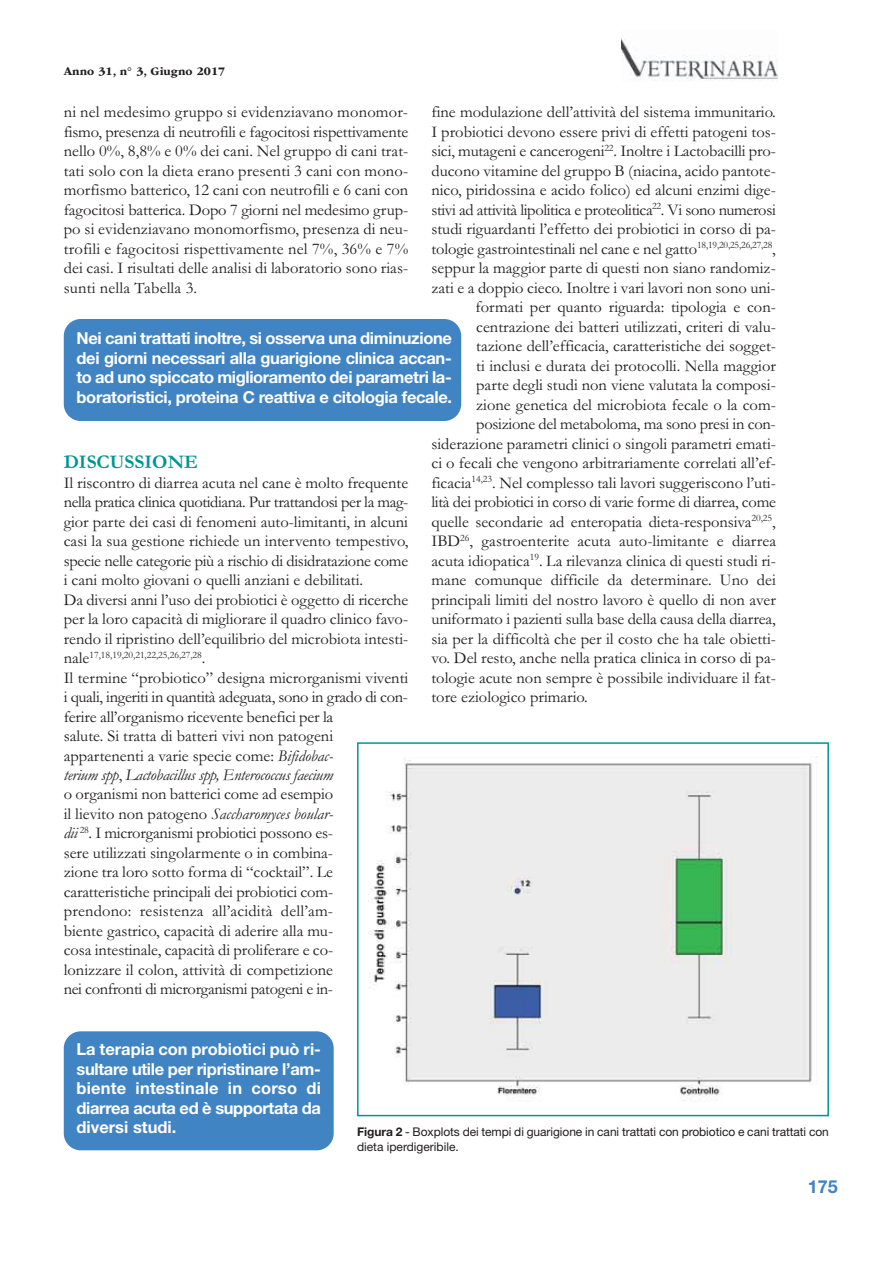
<style>
.page{position:relative;width:893px;height:1263px;background:#fff}
.page>*{position:absolute;margin:0;border:0;box-sizing:border-box;transform-origin:0 0}
.t1{font:700 19.5px "Garamond";color:#009595}
.t2{font:700 18px "Helvetica Neue LT Std";color:#4084c3}
.t3{font:16.5px/19.5px "Garamond";color:#201d1e}
.t4{font:700 16.5px/19.5px "Helvetica Neue LT Std";letter-spacing:-.02em;color:#fff;text-align:justify}
.t5{font:16.5px "Garamond";letter-spacing:-.02em;color:#201d1e}
.t6{font:12px/15px "Helvetica Neue LT Std";letter-spacing:-.005em;color:#201d1e}
.t7{font:700 12px "ITC Garamond Std";color:#201d1e}
.t8{font:9.9px "Garamond";color:#201d1e}
.s1{font-size:16.5px}
.s2{font-style:italic}
.s3{font-weight:700}
</style>
<div class="page">
<img style="left:621px;top:38px;width:156px;height:43px">
<div style="left:64px;top:319px;width:397px;height:102px;background:#4084c3;border-radius:17px"></div>
<img style="left:369px;top:759px;width:443px;height:343px">
<div style="left:357px;top:742px;width:472px;height:374px;border:2px solid #009595"></div>
<div style="left:64px;top:1031px;width:270px;height:119px;background:#4084c3;border-radius:17px"></div>
<p class="t7" style="left:64px;top:66px;width:163px">Anno 31, n° 3, Giugno 2017</p>
<p class="t3" style="left:431px;top:104px;width:346px">fine modulazione dell’attività del sistema immunitario.</p>
<p class="t3" style="left:431px;top:124px;width:346px">I probiotici devono essere privi di effetti patogeni tos-</p>
<p class="t3" style="left:431px;top:143px;width:346px">sici, mutageni e cancerogeni<sup>22</sup>. Inoltre i Lactobacilli pro-</p>
<p class="t3" style="left:431px;top:163px;width:346px">ducono vitamine del gruppo B (niacina, acido pantote-</p>
<p class="t3" style="left:431px;top:182px;width:346px">nico, piridossina e acido folico) ed alcuni enzimi dige-</p>
<p class="t5" style="left:431px;top:204px;width:346px">stivi ad attività lipolitica e proteolitica<sup>22</sup>. Vi sono numerosi</p>
<p class="t3" style="left:431px;top:221px;width:346px">studi riguardanti l’effetto dei probiotici in corso di pa-</p>
<p class="t3" style="left:431px;top:241px;width:346px">tologie gastrointestinali nel cane e nel gatto<sup>18,19,20,25,26,27,28</sup>,</p>
<p class="t3" style="left:431px;top:260px;width:346px">seppur la maggior parte di questi non siano randomiz-</p>
<p class="t3" style="left:431px;top:280px;width:346px">zati e a doppio cieco. Inoltre i vari lavori non sono uni-</p>
<p class="t3" style="left:475px;top:299px;width:302px">formati per quanto riguarda: tipologia e con-</p>
<p class="t3" style="left:476px;top:319px;width:301px">centrazione dei batteri utilizzati, criteri di valu-</p>
<p class="t3" style="left:476px;top:338px;width:301px">tazione dell’efficacia, caratteristiche dei sogget-</p>
<p class="t3" style="left:476px;top:358px;width:301px">ti inclusi e durata dei protocolli. Nella maggior</p>
<p class="t3" style="left:476px;top:377px;width:301px">parte degli studi non viene valutata la composi-</p>
<p class="t3" style="left:476px;top:397px;width:301px">zione genetica del microbiota fecale o la com-</p>
<p class="t3" style="left:476px;top:416px;width:301px">posizione del metaboloma, ma sono presi in con-</p>
<p class="t3" style="left:431px;top:436px;width:346px">siderazione parametri clinici o singoli parametri emati-</p>
<p class="t3" style="left:431px;top:455px;width:346px">ci o fecali che vengono arbitrariamente correlati all’ef-</p>
<p class="t3" style="left:431px;top:475px;width:346px">ficacia<sup>14,23</sup>. Nel complesso tali lavori suggeriscono l’uti-</p>
<p class="t3" style="left:431px;top:494px;width:346px">lità dei probiotici in corso di varie forme di diarrea, come</p>
<p class="t3" style="left:431px;top:514px;width:346px">quelle secondarie ad enteropatia dieta-responsiva<sup>20,25</sup>,</p>
<p class="t3" style="left:431px;top:533px;width:346px">IBD<sup>26</sup>, gastroenterite acuta auto-limitante e diarrea</p>
<p class="t3" style="left:431px;top:553px;width:346px">acuta idiopatica<sup>19</sup>. La rilevanza clinica di questi studi ri-</p>
<p class="t3" style="left:431px;top:572px;width:346px">mane comunque difficile da determinare. Uno dei</p>
<p class="t3" style="left:431px;top:592px;width:346px">principali limiti del nostro lavoro è quello di non aver</p>
<p class="t3" style="left:431px;top:611px;width:346px">uniformato i pazienti sulla base della causa della diarrea,</p>
<p class="t3" style="left:431px;top:631px;width:346px">sia per la difficoltà che per il costo che ha tale obietti-</p>
<p class="t3" style="left:431px;top:650px;width:346px">vo. Del resto, anche nella pratica clinica in corso di pa-</p>
<p class="t3" style="left:431px;top:669px;width:346px">tologie acute non sempre è possibile individuare il fat-</p>
<p class="t3" style="left:431px;top:689px;width:158px">tore eziologico primario.</p>
<p class="t3" style="left:64px;top:104px;width:346px;text-align:justify">ni nel medesimo gruppo si evidenziavano monomor&shy;fismo, presenza di neutrofili e fagocitosi rispettivamente nello 0%, 8,8% e 0% dei cani. Nel gruppo di cani trat&shy;tati solo con la dieta erano presenti 3 cani con mono&shy;morfismo batterico, 12 cani con neutrofili e 6 cani con fagocitosi batterica. Dopo 7 giorni nel medesimo grup&shy;po si evidenziavano monomorfismo, presenza di neu&shy;trofili e fagocitosi rispettivamente nel 7%, 36% e 7% dei casi. I risultati delle analisi di laboratorio sono rias&shy;sunti nella Tabella 3.</p>
<p class="t4" style="left:77px;top:330px;width:377px">Nei cani trattati inoltre, si osserva una diminuzione dei giorni necessari alla guarigione clinica accan&shy;to ad uno spiccato miglioramento dei parametri la&shy;boratoristici, proteina C reattiva e citologia fecale.</p>
<p class="t1" style="left:64px;top:454px;width:136px">DISCUSSIONE</p>
<p class="t3" style="left:64px;top:475px;width:346px">Il riscontro di diarrea acuta nel cane è molto frequente nella pratica clinica quotidiana. Pur trattandosi per la mag&shy;gior parte dei casi di fenomeni auto-limitanti, in alcuni casi la sua gestione richiede un intervento tempestivo, specie nelle categorie più a rischio di disidratazione come i cani molto giovani o quelli anziani e debilitati.<br>Da diversi anni l’uso dei probiotici è oggetto di ricerche per la loro capacità di migliorare il quadro clinico favo&shy;rendo il ripristino dell’equilibrio del microbiota intesti-</p>
<p class="t8" style="left:64px;top:651px;width:143px"><span class="s1">nale</span>17,18,19,20,21,22,25,26,27,28<span class="s1">.</span></p>
<p class="t3" style="left:64px;top:669px;width:346px">Il termine “probiotico” designa microrganismi viventi i quali, ingeriti in quantità adeguata, sono in grado di con&shy;ferire all’organismo ricevente benefici per la<br>salute. Si tratta di batteri vivi non patogeni appartenenti a varie specie come: <span class="s2">Bifidobac-<br>terium spp</span>, <span class="s2">Lactobacillus spp, Enterococcus faecium<br></span>o organismi non batterici come ad esempio<br>il lievito non patogeno <span class="s2">Saccharomyces boular-<br>dii</span> <sup>28</sup>. I microrganismi probiotici possono es-<br>sere utilizzati singolarmente o in combina-<br>zione tra loro sotto forma di “cocktail”. Le caratteristiche principali dei probiotici com-<br>prendono: resistenza all’acidità dell’am-<br>biente gastrico, capacità di aderire alla mu-<br>cosa intestinale, capacità di proliferare e co-<br>lonizzare il colon, attività di competizione<br>nei confronti di microrganismi patogeni e in-</p>
<p class="t4" style="left:77px;top:1041px;width:246px">La terapia con probiotici può ri&shy;sultare utile per ripristinare l’am&shy;biente intestinale in corso di diarrea acuta ed è supportata da diversi studi.</p>
<p class="t6" style="left:357px;top:1125px;width:473px"><span class="s3">Figura 2</span> - Boxplots dei tempi di guarigione in cani trattati con probiotico e cani trattati con dieta iperdigeribile.</p>
<p class="t2" style="left:808px;top:1180px;width:32px">175</p>
</div>
